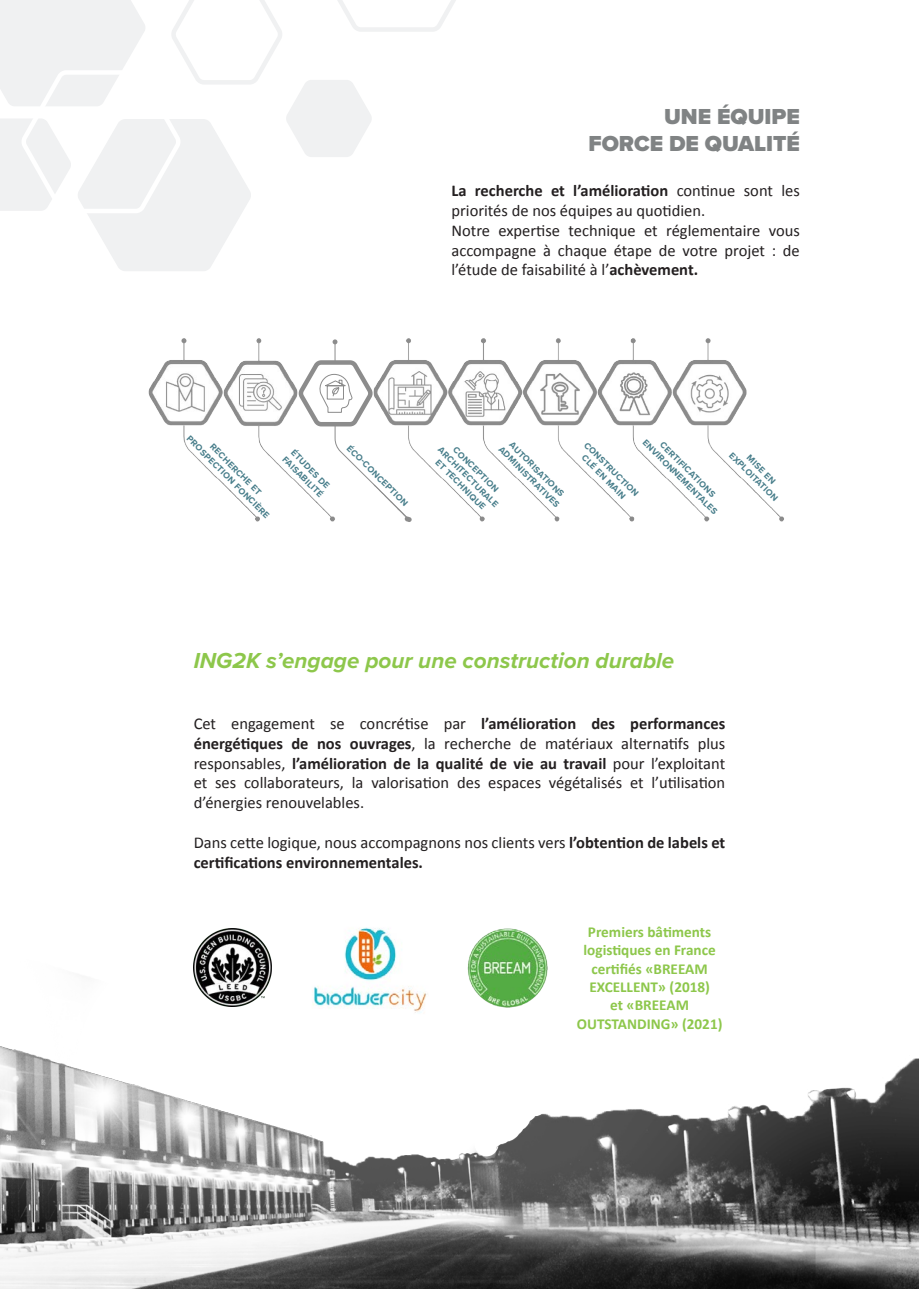
<style>
.page{position:relative;width:919px;height:1289px;background:#fff}
.page>*{position:absolute;margin:0;border:0;box-sizing:border-box;transform-origin:0 0}
.t1{font:italic 700 22.5px "Proxima Nova";color:#8dc74b}
.t2{font:900 22.5px "Proxima Nova";color:#808384}
.t3{font:16.5px/19.8px "Calibri";color:#231f20;text-align:justify}
.t4{font:700 16.5px/19.8px "Calibri";color:#231f20}
.t5{font:700 15.15px/18.3px "Calibri";color:#8dc74b;text-align:center}
.t6{font:700 9px/10.8px "Proxima Nova";color:#477d8a;text-align:center}
.s1{font-weight:700}
.s2{font-weight:400}
</style>
<div class="page">
<img style="left:0;top:959px;width:918px;height:329px">
<svg style="left:0;top:0;width:456px;height:236px"></svg>
<img style="left:312px;top:927px;width:117px;height:91px">
<img style="left:454px;top:928px;width:117px;height:93px">
<img style="left:100px;top:236px;width:194px;height:286px">
<img style="left:407px;top:338px;width:377px;height:184px">
<svg style="left:294px;top:339px;width:117px;height:183px"></svg>
<img style="left:194px;top:928px;width:77px;height:78px">
<p class="t2" style="left:664px;top:100px;width:137px">UNE ÉQUIPE</p>
<p class="t2" style="left:588px;top:127px;width:213px">FORCE DE QUALITÉ</p>
<p class="t3" style="left:451px;top:180px;width:350px"><span class="s1">La recherche et l’amélioration</span> continue sont les priorités de nos équipes au quotidien.</p>
<p class="t3" style="left:451px;top:220px;width:350px">Notre expertise technique et réglementaire vous accompagne à chaque étape de votre projet : de l’étude de faisabilité à l’<span class="s1">achèvement.</span></p>
<p class="t6" style="left:200px;top:425px;width:114px;rotate:45deg">RECHERCHE ET<br>PROSPECTION FONCIÈRE</p>
<p class="t6" style="left:504px;top:444px;width:84px;rotate:45deg">ADMINISTRATIVES</p>
<p class="t6" style="left:589px;top:439px;width:74px;rotate:45deg">CONSTRUCTION<br>CLÉ EN MAIN</p>
<p class="t6" style="left:648px;top:437px;width:103px;rotate:45deg">ENVIRONNEMENTALES</p>
<p class="t6" style="left:665px;top:439px;width:76px;rotate:45deg">CERTIFICATIONS</p>
<p class="t6" style="left:734px;top:450px;width:67px;rotate:45deg">EXPLOITATION</p>
<p class="t6" style="left:515px;top:439px;width:75px;rotate:45deg">AUTORISATIONS</p>
<p class="t6" style="left:352px;top:442px;width:84px;rotate:45deg">ÉCO-CONCEPTION</p>
<p class="t6" style="left:458px;top:444px;width:62px;rotate:45deg">CONCEPTION</p>
<p class="t6" style="left:288px;top:454px;width:55px;rotate:45deg">FAISABILITÉ</p>
<p class="t6" style="left:443px;top:444px;width:83px;rotate:45deg">ARCHITECTURALE</p>
<p class="t6" style="left:296px;top:447px;width:52px;rotate:45deg">ÉTUDES DE</p>
<p class="t6" style="left:752px;top:452px;width:38px;rotate:45deg">MISE EN</p>
<p class="t6" style="left:441px;top:457px;width:68px;rotate:45deg">ET TECHNIQUE</p>
<p class="t1" style="left:194px;top:643px;width:482px">ING2K s’engage pour une construction durable</p>
<p class="t3" style="left:194px;top:713px;width:533px">Cet engagement se concrétise par <span class="s1">l’amélioration des performances énergétiques de nos ouvrages</span>, la recherche de matériaux alternatifs plus responsables, <span class="s1">l’amélioration de la qualité de vie au travail</span> pour l’exploitant et ses collaborateurs, la valorisation des espaces végétalisés et l’utilisation d’énergies renouvelables.</p>
<p class="t4" style="left:194px;top:831px;width:533px"><span class="s2">Dans cette logique, nous accompagnons nos clients vers</span> l’obtention de labels et certifications environnementales.</p>
<p class="t5" style="left:577px;top:922px;width:147px">Premiers bâtiments logistiques en France certifiés «BREEAM<br>EXCELLENT» (2018)<br>et «BREEAM<br>OUTSTANDING» (2021)</p>
</div>
